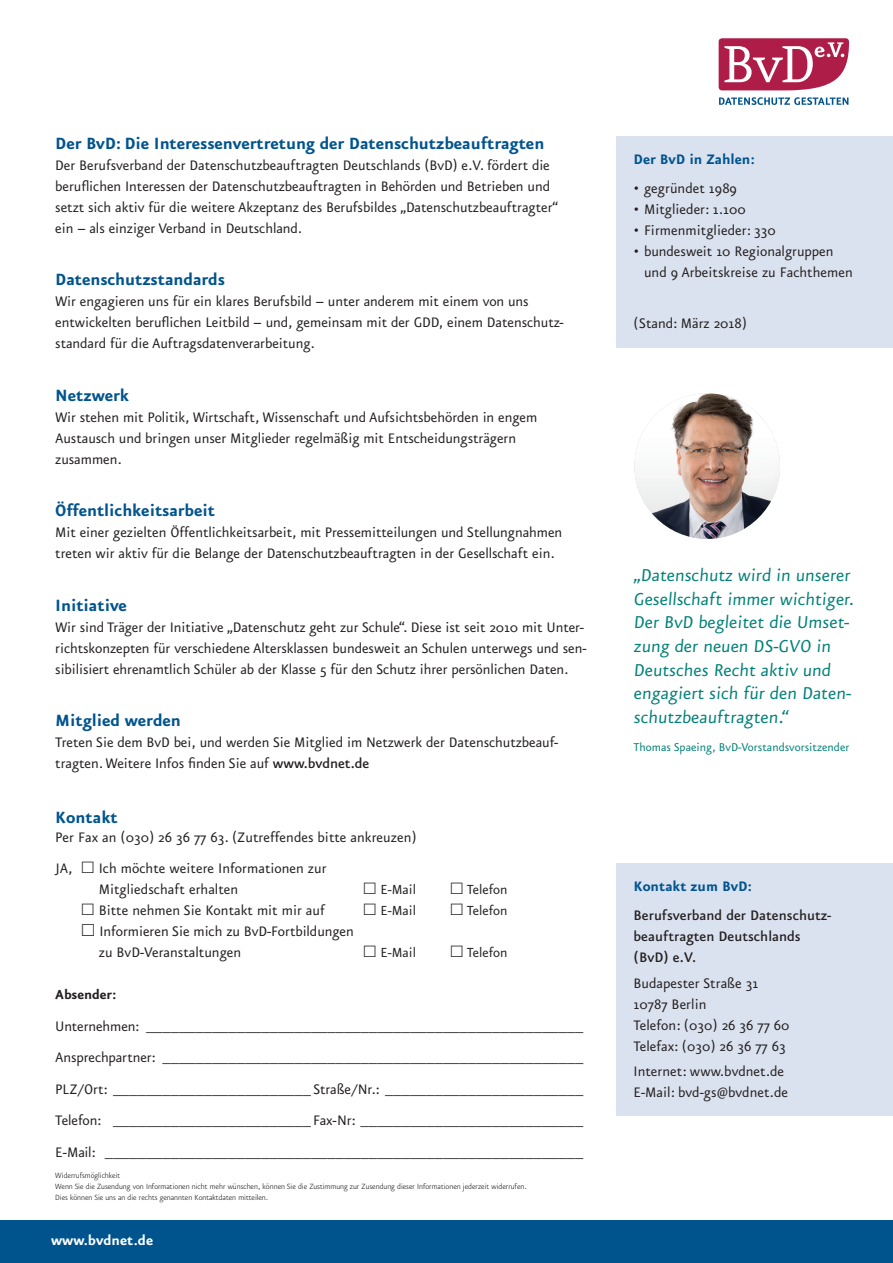
<style>
.page{position:relative;width:893px;height:1263px;background:#fff}
.page>*{position:absolute;margin:0;border:0;box-sizing:border-box;transform-origin:0 0}
.t1{font:20.55px/23.7px "Eureka Sans";color:#008177}
.t2{font:700 19.5px "Eureka Sans";letter-spacing:-.005em;color:#00548e}
.t3{font:16.5px/21px "Eureka Sans";letter-spacing:-.005em;color:#231f20}
.t4{font:500 16.5px/21px "Eureka Sans";color:#231f20}
.t5{font:700 16.5px "Eureka Sans";color:#00548e}
.t6{font:700 16.5px "Eureka Sans";color:#fff}
.t7{font:15.75px "Eureka Sans";color:#231f20}
.t8{font:700 15.75px "Eureka Sans";letter-spacing:-.005em;color:#231f20}
.t9{font:13.5px "Eureka Sans";color:#008177}
.t10{font:300 9px/10.8px "Eureka Sans";color:#231f20}
.s1{font-weight:500}
</style>
<div class="page">
<div style="left:617px;top:863px;width:276px;height:252px;background:#dbe2ef"></div>
<div style="left:0;top:1220px;width:893px;height:43px;background:#00548e"></div>
<div style="left:617px;top:136px;width:276px;height:212px;background:#dbe2ef"></div>
<svg style="left:719px;top:97px;width:129px;height:8px"></svg>
<svg style="left:719px;top:38px;width:130px;height:52px"></svg>
<img style="left:634px;top:393px;width:146px;height:146px;border-radius:73px">
<p class="t2" style="left:55px;top:133px;width:491px">Der BvD: Die Interessenvertretung der Datenschutzbeauftragten</p>
<p class="t3" style="left:55px;top:155px;width:504px">Der Berufsverband der Datenschutzbeauftragten Deutschlands (BvD) e.V. fördert die beruflichen Interessen der Datenschutzbeauftragten in Behörden und Betrieben und setzt sich aktiv für die weitere Akzeptanz des Berufsbildes „Datenschutzbeauftragter“ ein – als einziger Verband in Deutschland.</p>
<p class="t2" style="left:55px;top:270px;width:171px">Datenschutzstandards</p>
<p class="t3" style="left:55px;top:291px;width:510px">Wir engagieren uns für ein klares Berufsbild – unter anderem mit einem von uns entwickelten beruflichen Leitbild – und, gemeinsam mit der GDD, einem Datenschutz&shy;standard für die Auftragsdatenverarbeitung.</p>
<p class="t2" style="left:55px;top:385px;width:75px">Netzwerk</p>
<p class="t3" style="left:55px;top:407px;width:484px">Wir stehen mit Politik, Wirtschaft, Wissenschaft und Aufsichtsbehörden in engem<br>Austausch und bringen unser Mitglieder regelmäßig mit Entscheidungsträgern zusammen.</p>
<p class="t2" style="left:55px;top:501px;width:161px">Öffentlichkeitsarbeit</p>
<p class="t3" style="left:55px;top:522px;width:509px">Mit einer gezielten Öffentlichkeitsarbeit, mit Pressemitteilungen und Stellungnahmen treten wir aktiv für die Belange der Datenschutzbeauftragten in der Gesellschaft ein.</p>
<p class="t2" style="left:55px;top:595px;width:73px">Initiative</p>
<p class="t3" style="left:55px;top:617px;width:533px">Wir sind Träger der Initiative „Datenschutz geht zur Schule“. Diese ist seit 2010 mit Unter&shy;richtskonzepten für verschiedene Altersklassen bundesweit an Schulen unterwegs und sen&shy;sibilisiert ehrenamtlich Schüler ab der Klasse 5 für den Schutz ihrer persönlichen Daten.</p>
<p class="t2" style="left:55px;top:711px;width:127px">Mitglied werden</p>
<p class="t3" style="left:55px;top:732px;width:505px">Treten Sie dem BvD bei, und werden Sie Mitglied im Netzwerk der Datenschutzbeauf&shy;tragten. Weitere Infos finden Sie auf <span class="s1">www.bvdnet.de</span></p>
<p class="t2" style="left:55px;top:807px;width:64px">Kontakt</p>
<p class="t3" style="left:55px;top:823px;width:363px;line-height:30.6px">Per Fax an (030) 26 36 77 63. (Zutreffendes bitte ankreuzen)<br>JA,</p>
<p class="t3" style="left:99px;top:858px;width:229px">Ich möchte weitere Informationen zur<br>Mitgliedschaft erhalten</p>
<p class="t7" style="left:381px;top:882px;width:37px">E-Mail</p>
<p class="t7" style="left:467px;top:882px;width:42px">Telefon</p>
<p class="t3" style="left:99px;top:900px;width:228px">Bitte nehmen Sie Kontakt mit mir auf</p>
<p class="t7" style="left:381px;top:903px;width:37px">E-Mail</p>
<p class="t7" style="left:467px;top:903px;width:42px">Telefon</p>
<p class="t3" style="left:99px;top:921px;width:257px">Informieren Sie mich zu BvD-Fortbildungen zu BvD-Veranstaltungen</p>
<p class="t7" style="left:381px;top:945px;width:37px">E-Mail</p>
<p class="t7" style="left:467px;top:945px;width:42px">Telefon</p>
<p class="t8" style="left:55px;top:987px;width:63px">Absender:</p>
<p class="t3" style="left:55px;top:1011px;width:530px;line-height:31.5px;text-align:justify">Unternehmen: _____________________________________________________ Ansprechpartner: ___________________________________________________ PLZ/Ort: ________________________ Straße/Nr.: ________________________ Telefon: ________________________ Fax-Nr: ___________________________ E-Mail: __________________________________________________________</p>
<p class="t10" style="left:55px;top:1170px;width:473px">Widerrufsmöglichkeit<br>Wenn Sie die Zusendung von Informationen nicht mehr wünschen, können Sie die Zustimmung zur Zusendung dieser Informationen jederzeit widerrufen.<br>Dies können Sie uns an die rechts genannten Kontaktdaten mitteilen.</p>
<p class="t6" style="left:51px;top:1231px;width:104px">www.bvdnet.de</p>
<p class="t5" style="left:634px;top:151px;width:123px">Der BvD in Zahlen:</p>
<p class="t3" style="left:634px;top:179px;width:105px">• gegründet 1989</p>
<p class="t3" style="left:634px;top:200px;width:114px">• Mitglieder: 1.100</p>
<p class="t3" style="left:634px;top:221px;width:144px">• Firmenmitglieder: 330</p>
<p class="t3" style="left:644px;top:242px;width:210px;text-indent:-10px">• bundesweit 10 Regionalgruppen und 9 Arbeitskreise zu Fachthemen</p>
<p class="t3" style="left:634px;top:313px;width:115px">(Stand: März 2018)</p>
<p class="t1" style="left:634px;top:564px;width:224px">„Datenschutz wird in unserer<br>Gesellschaft immer wichtiger.<br>Der BvD begleitet die Umset&shy;zung der neuen DS-GVO in<br>Deutsches Recht aktiv und engagiert sich für den Daten&shy;schutzbeauftragten.“</p>
<p class="t9" style="left:634px;top:741px;width:217px">Thomas Spaeing, BvD-Vorstandsvorsitzender</p>
<p class="t5" style="left:634px;top:878px;width:120px">Kontakt zum BvD:</p>
<p class="t4" style="left:634px;top:906px;width:199px">Berufsverband der Datenschutz&shy;beauftragten Deutschlands (BvD) e.V.</p>
<p class="t3" style="left:634px;top:973px;width:157px">Budapester Straße 31<br>10787 Berlin<br>Telefon: (030) 26 36 77 60<br>Telefax: (030) 26 36 77 63</p>
<p class="t3" style="left:634px;top:1061px;width:156px">Internet: www.bvdnet.de<br>E-Mail: bvd-gs@bvdnet.de</p>
</div>
